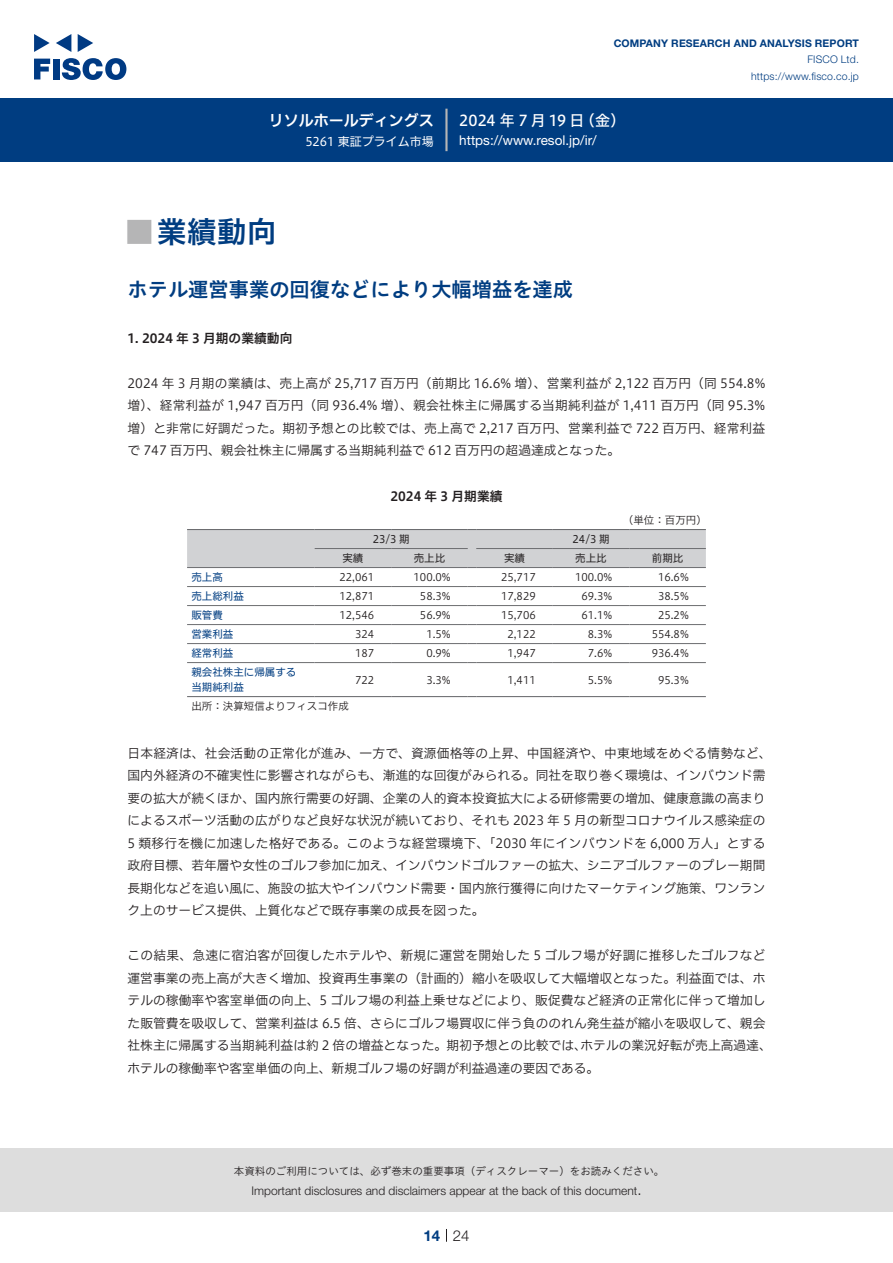
<style>
.page{position:relative;width:893px;height:1263px;background:#fff}
.page>*{position:absolute;margin:0;border:0;box-sizing:border-box;transform-origin:0 0}
.t1{font:30px "Hiragino UD Sans Std N W6";color:#003d81}
.t2{font:24px "Hiragino UD Sans Std N W6";color:#b5b5b6}
.中タイトル{font:20.25px "Hiragino UD Sans Std W6";color:#003d81}
.t3{font:15px "Hiragino UD Sans F Std N W5";color:#fff}
.t4{font:15px "Hiragino UD Sans F Std N W6";color:#fff}
.t5{font:300 15px "Helvetica Neue LT Std";color:#231f20}
.t6{font:700 15px "Helvetica Neue LT Std";color:#003d81}
.t7{font:13.5px "Helvetica Neue LT Std";color:#fff}
.本文{font:12.75px/22.5px "Hiragino UD Sans F Std N W3";color:#231f20}
.本文-2{font:12.75px "Hiragino UD Sans F Std N W3";letter-spacing:.02em;color:#231f20}
.小タイトル{font:12.75px "Hiragino UD Sans F Std N W6";color:#231f20}
.チャートタイトル{font:12.75px "Hiragino UD Sans F Std N W6";color:#231f20}
.t8{font:300 12px "Helvetica Neue LT Std";color:#231f20}
.t9{font:12px "Hiragino UD Sans F Std N W4";color:#fff}
.表数字{font:10.5px "Hiragino UD Sans F Std N W3";color:#231f20}
.t10{font:10.5px "Hiragino UD Sans Std W3";color:#231f20}
.表左{font:10.5px "Hiragino UD Sans F Std N W4";color:#003d81}
.t11{font:700 10.5px "Helvetica Neue LT Std";letter-spacing:.015em;color:#003d81}
.t12{font:300 10.5px/16.5px "Helvetica Neue LT Std";letter-spacing:.015em;color:#003d81;text-align:right}
.表上{font:10.5px "Hiragino UD Sans F Std N W4";color:#231f20}
.表組み基本スタイル{font:10.5px "Hiragino UD Sans F Std N W3";color:#231f20}
.表単位{font:10.5px "Hiragino UD Sans F Std N W3";color:#231f20}
</style>
<div class="page">
<div style="left:0;top:1148px;width:893px;height:64px;background:#ddd"></div>
<svg style="left:34px;top:59px;width:16px;height:20px"></svg>
<div style="left:53px;top:59px;width:6px;height:20px;background:#003a83"></div>
<svg style="left:62px;top:58px;width:64px;height:22px"></svg>
<svg style="left:34px;top:34px;width:16px;height:18px"></svg>
<svg style="left:78px;top:34px;width:15px;height:18px"></svg>
<svg style="left:56px;top:34px;width:15px;height:18px"></svg>
<div style="left:0;top:98px;width:893px;height:64px;background:#003d81"></div>
<hr style="left:445px;top:109px;width:3px;height:42px;background:#b5b5b6">
<svg style="left:446px;top:1229px;width:1px;height:13px"></svg>
<hr style="left:187px;top:586px;width:128px;height:1px;background:#6c6d70">
<hr style="left:315px;top:586px;width:76px;height:1px;background:#6c6d70">
<hr style="left:391px;top:586px;width:77px;height:1px;background:#6c6d70">
<hr style="left:476px;top:586px;width:77px;height:1px;background:#6c6d70">
<hr style="left:553px;top:586px;width:76px;height:1px;background:#6c6d70">
<hr style="left:629px;top:586px;width:77px;height:1px;background:#6c6d70">
<hr style="left:187px;top:605px;width:128px;height:1px;background:#6c6d70">
<hr style="left:315px;top:605px;width:76px;height:1px;background:#6c6d70">
<hr style="left:391px;top:605px;width:77px;height:1px;background:#6c6d70">
<hr style="left:476px;top:605px;width:77px;height:1px;background:#6c6d70">
<hr style="left:553px;top:605px;width:76px;height:1px;background:#6c6d70">
<hr style="left:629px;top:605px;width:77px;height:1px;background:#6c6d70">
<hr style="left:187px;top:624px;width:128px;height:1px;background:#6c6d70">
<hr style="left:315px;top:624px;width:76px;height:1px;background:#6c6d70">
<hr style="left:391px;top:624px;width:77px;height:1px;background:#6c6d70">
<hr style="left:476px;top:624px;width:77px;height:1px;background:#6c6d70">
<hr style="left:553px;top:624px;width:76px;height:1px;background:#6c6d70">
<hr style="left:629px;top:624px;width:77px;height:1px;background:#6c6d70">
<hr style="left:187px;top:643px;width:128px;height:1px;background:#6c6d70">
<hr style="left:315px;top:643px;width:76px;height:1px;background:#6c6d70">
<hr style="left:391px;top:643px;width:77px;height:1px;background:#6c6d70">
<hr style="left:476px;top:643px;width:77px;height:1px;background:#6c6d70">
<hr style="left:553px;top:643px;width:76px;height:1px;background:#6c6d70">
<hr style="left:629px;top:643px;width:77px;height:1px;background:#6c6d70">
<hr style="left:187px;top:662px;width:128px;height:1px;background:#6c6d70">
<hr style="left:315px;top:662px;width:76px;height:1px;background:#6c6d70">
<hr style="left:391px;top:662px;width:77px;height:1px;background:#6c6d70">
<hr style="left:476px;top:662px;width:77px;height:1px;background:#6c6d70">
<hr style="left:553px;top:662px;width:76px;height:1px;background:#6c6d70">
<hr style="left:629px;top:662px;width:77px;height:1px;background:#6c6d70">
<div style="left:187px;top:529px;width:519px;height:39px;background:#d1d2d4"></div>
<hr style="left:476px;top:529px;width:77px;height:1px;background:#6c6d70">
<hr style="left:553px;top:529px;width:76px;height:1px;background:#6c6d70">
<hr style="left:629px;top:529px;width:77px;height:1px;background:#6c6d70">
<hr style="left:187px;top:696px;width:128px;height:1px;background:#6c6d70">
<hr style="left:315px;top:696px;width:76px;height:1px;background:#6c6d70">
<hr style="left:391px;top:696px;width:77px;height:1px;background:#6c6d70">
<hr style="left:476px;top:696px;width:77px;height:1px;background:#6c6d70">
<hr style="left:553px;top:696px;width:76px;height:1px;background:#6c6d70">
<hr style="left:629px;top:696px;width:77px;height:1px;background:#6c6d70">
<p class="t4" style="left:269px;top:109px;width:167px">リソルホールディングス</p>
<p class="t9" style="left:305px;top:132px;width:130px">5261 東証プライム市場</p>
<p class="t11" style="left:614px;top:37px;width:247px">COMPANY RESEARCH AND ANALYSIS REPORT</p>
<p class="t12" style="left:751px;top:51px;width:109px">FISCO Ltd. https://www.fisco.co j p.</p>
<p class="t3" style="left:580px;top:109px;width:47px">（金(</p>
<p class="t3" style="left:459px;top:109px;width:127px">2024 年 7 月 19 日</p>
<p class="t7" style="left:459px;top:132px;width:139px">https://www.resol j p. /i r/</p>
<p class="t1" style="left:157px;top:209px;width:121px">業績動向</p>
<p class="t2" style="left:128px;top:213px;width:25px">█</p>
<p class="中タイトル" style="left:128px;top:274px;width:447px">ホテル運営事業の回復などにより大幅増益を達成</p>
<p class="小タイトル" style="left:128px;top:328px;width:166px">1. 2024 年 3 月期の業績動向</p>
<p class="本文" style="left:128px;top:371px;width:639px;text-align:justify">2024 年 3 月期の業績は、売上高が 25,717 百万円（前期比 16.6% 増）、営業利益が 2,122 百万円（同 554.8%増）、経常利益が 1,947 百万円（同 936.4% 増）、親会社株主に帰属する当期純利益が 1,411 百万円（同 95.3%増）と非常に好調だった。期初予想との比較では、売上高で 2,217 百万円、営業利益で 722 百万円、経常利益で 747 百万円、親会社株主に帰属する当期純利益で 612 百万円の超過達成となった。</p>
<p class="チャートタイトル" style="left:390px;top:486px;width:114px">2024 年 3 月期業績</p>
<p class="表単位" style="left:623px;top:512px;width:85px">（単位：百万円(</p>
<p class="表上" style="left:573px;top:531px;width:39px">24/3 期</p>
<p class="表上" style="left:373px;top:531px;width:39px">23/3 期</p>
<p class="表上" style="left:342px;top:550px;width:22px">実績</p>
<p class="表上" style="left:414px;top:550px;width:33px">売上比</p>
<p class="表上" style="left:504px;top:550px;width:22px">実績</p>
<p class="表上" style="left:575px;top:550px;width:33px">売上比</p>
<p class="表上" style="left:652px;top:550px;width:33px">前期比</p>
<p class="表左" style="left:191px;top:569px;width:33px">売上高</p>
<p class="表数字" style="left:339px;top:569px;width:36px">22,061</p>
<p class="表数字" style="left:414px;top:569px;width:39px">100.0%</p>
<p class="表数字" style="left:501px;top:569px;width:36px">25,717</p>
<p class="表数字" style="left:575px;top:569px;width:39px">100.0%</p>
<p class="表数字" style="left:658px;top:569px;width:32px">16.6%</p>
<p class="表左" style="left:191px;top:588px;width:54px">売上総利益</p>
<p class="表数字" style="left:339px;top:588px;width:36px">12,871</p>
<p class="表数字" style="left:420px;top:588px;width:32px">58.3%</p>
<p class="表数字" style="left:501px;top:588px;width:36px">17,829</p>
<p class="表数字" style="left:581px;top:588px;width:32px">69.3%</p>
<p class="表数字" style="left:658px;top:588px;width:32px">38.5%</p>
<p class="表左" style="left:191px;top:607px;width:33px">販管費</p>
<p class="表数字" style="left:339px;top:607px;width:36px">12,546</p>
<p class="表数字" style="left:420px;top:607px;width:32px">56.9%</p>
<p class="表数字" style="left:501px;top:607px;width:36px">15,706</p>
<p class="表数字" style="left:581px;top:607px;width:32px">61.1%</p>
<p class="表数字" style="left:658px;top:607px;width:32px">25.2%</p>
<p class="表左" style="left:191px;top:626px;width:43px">営業利益</p>
<p class="表数字" style="left:355px;top:626px;width:21px">324</p>
<p class="表数字" style="left:426px;top:626px;width:26px">1.5%</p>
<p class="表数字" style="left:507px;top:626px;width:30px">2,122</p>
<p class="表数字" style="left:588px;top:626px;width:26px">8.3%</p>
<p class="表数字" style="left:652px;top:626px;width:39px">554.8%</p>
<p class="表左" style="left:191px;top:645px;width:43px">経常利益</p>
<p class="表左" style="left:191px;top:664px;width:106px">親会社株主に帰属する</p>
<p class="表数字" style="left:588px;top:645px;width:26px">7.6%</p>
<p class="表数字" style="left:652px;top:645px;width:39px">936.4%</p>
<p class="表数字" style="left:426px;top:645px;width:26px">0.9%</p>
<p class="表数字" style="left:507px;top:645px;width:30px">1,947</p>
<p class="表数字" style="left:355px;top:645px;width:21px">187</p>
<p class="表数字" style="left:355px;top:672px;width:21px">722</p>
<p class="表数字" style="left:426px;top:672px;width:26px">3.3%</p>
<p class="表数字" style="left:658px;top:672px;width:32px">95.3%</p>
<p class="表数字" style="left:507px;top:672px;width:30px">1,411</p>
<p class="表数字" style="left:588px;top:672px;width:26px">5.5%</p>
<p class="表左" style="left:191px;top:679px;width:54px">当期純利益</p>
<p class="表組み基本スタイル" style="left:191px;top:698px;width:159px">出所：決算短信よりフィスコ作成</p>
<p class="本文" style="left:128px;top:741px;width:646px">日本経済は、社会活動の正常化が進み、一方で、資源価格等の上昇、中国経済や、中東地域をめぐる情勢など、国内外経済の不確実性に影響されながらも、漸進的な回復がみられる。同社を取り巻く環境は、インバウンド需要の拡大が続くほか、国内旅行需要の好調、企業の人的資本投資拡大による研修需要の増加、健康意識の高まりによるスポーツ活動の広がりなど良好な状況が続いており、それも 2023 年 5 月の新型コロナウイルス感染症の5 類移行を機に加速した格好である。このような経営環境下、「2030 年にインバウンドを 6,000 万人」とする政府目標、若年層や女性のゴルフ参加に加え、インバウンドゴルファーの拡大、シニアゴルファーのプレー期間長期化などを追い風に、施設の拡大やインバウンド需要・国内旅行獲得に向けたマーケティング施策、ワンランク上のサービス提供、上質化などで既存事業の成長を図った。</p>
<p class="本文-2" style="left:128px;top:946px;width:639px">この結果、急速に宿泊客が回復したホテルや、新規に運営を開始した 5 ゴルフ場が好調に推移したゴルフなど</p>
<p class="本文" style="left:128px;top:966px;width:639px">運営事業の売上高が大きく増加、投資再生事業の（計画的）縮小を吸収して大幅増収となった。利益面では、ホ</p>
<p class="本文" style="left:128px;top:988px;width:639px">テルの稼働率や客室単価の向上、5 ゴルフ場の利益上乗せなどにより、販促費など経済の正常化に伴って増加し</p>
<p class="本文" style="left:128px;top:1011px;width:639px">た販管費を吸収して、営業利益は 6.5 倍、さらにゴルフ場買収に伴う負ののれん発生益が縮小を吸収して、親会</p>
<p class="本文" style="left:580px;top:1033px;width:193px">ホテルの業況好転が売上高過達、</p>
<p class="本文" style="left:128px;top:1033px;width:473px">社株主に帰属する当期純利益は約 2 倍の増益となった。期初予想との比較では、ホテルの稼働率や客室単価の向上、新規ゴルフ場の好調が利益過達の要因である。</p>
<p class="t10" style="left:234px;top:1163px;width:432px">本資料のご利用については、必ず巻末の重要事項（ディスクレーマー）をお読みください。</p>
<p class="t5" style="left:637px;top:1180px;width:6px">.</p>
<p class="t8" style="left:251px;top:1183px;width:387px">Important disclosures and disclaimers appear at the back of this document</p>
<p class="t6" style="left:423px;top:1226px;width:18px">14</p>
<p class="t5" style="left:453px;top:1226px;width:18px">24</p>
</div>
